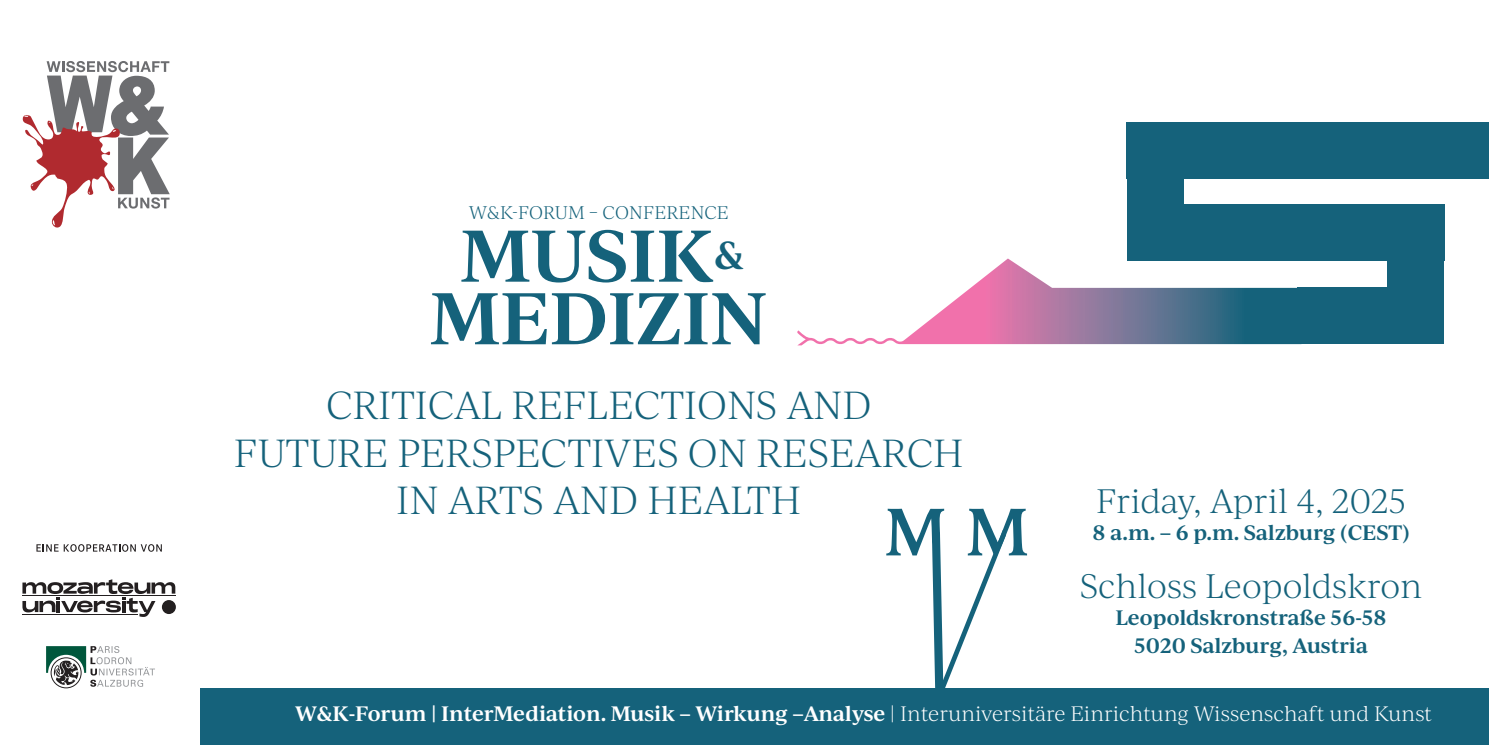
<style>
.page{position:relative;width:1489px;height:745px;background:#fff}
.page>*{position:absolute;margin:0;border:0;box-sizing:border-box;transform-origin:0 0}
.t1{font:600 70px/62.5px "Ivy Journal";color:#15627b;text-align:center}
.t2{font:300 37.5px/47.5px "Ivy Journal";color:#15627b;text-align:center}
.t3{font:300 32.5px "Ivy Journal";color:#15627b}
.t4{font:300 20px "Ivy Journal";color:#fff}
.t5{font:600 20px/27.5px "Ivy Journal";letter-spacing:-.01em;color:#15627b;text-align:center}
.t6{font:300 17.5px "Ivy Journal";letter-spacing:.01em;color:#15627b}
.s1{font-weight:600}
</style>
<div class="page">
<div style="left:201px;top:687px;width:1287px;height:57px;background:#15627b"></div>
<div style="left:1297px;top:287px;width:146px;height:57px;background:#15627b"></div>
<div style="left:1126px;top:122px;width:362px;height:56px;background:#15627b"></div>
<div style="left:1387px;top:205px;width:56px;height:138px;background:#15627b"></div>
<div style="left:1126px;top:205px;width:317px;height:56px;background:#15627b"></div>
<div style="left:1126px;top:122px;width:57px;height:139px;background:#15627b"></div>
<svg style="left:797px;top:258px;width:504px;height:87px"></svg>
<svg style="left:886px;top:508px;width:141px;height:180px"></svg>
<svg style="left:22px;top:61px;width:148px;height:167px"></svg>
<svg style="left:36px;top:544px;width:126px;height:7px"></svg>
<div style="left:51px;top:657px;width:30px;height:30px;border:1px solid #231f20;border-radius:50%"></div>
<svg style="left:46px;top:646px;width:109px;height:40px"></svg>
<svg style="left:22px;top:579px;width:153px;height:37px"></svg>
<p class="t6" style="left:468px;top:200px;width:261px">W&amp;K-FORUM – CONFERENCE</p>
<h1 class="t1" style="left:430px;top:221px;width:339px">MUSIK<sup>&amp;<br></sup>MEDIZIN</h1>
<h2 class="t2" style="left:234px;top:380px;width:731px">CRITICAL REFLECTIONS AND<br>FUTURE PERSPECTIVES ON RESEARCH<br>IN ARTS AND HEALTH</h2>
<h3 class="t3" style="left:1096px;top:478px;width:311px">Friday, April 4, 2025</h3>
<p class="t5" style="left:1092px;top:517px;width:318px">8 a.m. – 6 p.m. Salzburg (CEST)</p>
<h3 class="t3" style="left:1079px;top:563px;width:344px">Schloss Leopoldskron</h3>
<p class="t5" style="left:1115px;top:602px;width:272px">Leopoldskronstraße 56-58<br>5020 Salzburg, Austria</p>
<p class="t4" style="left:295px;top:699px;width:1138px"><span class="s1">W&amp;K-Forum | InterMediation. Musik – Wirkung –Analyse</span> | Interuniversitäre Einrichtung Wissenschaft und Kunst</p>
</div>
